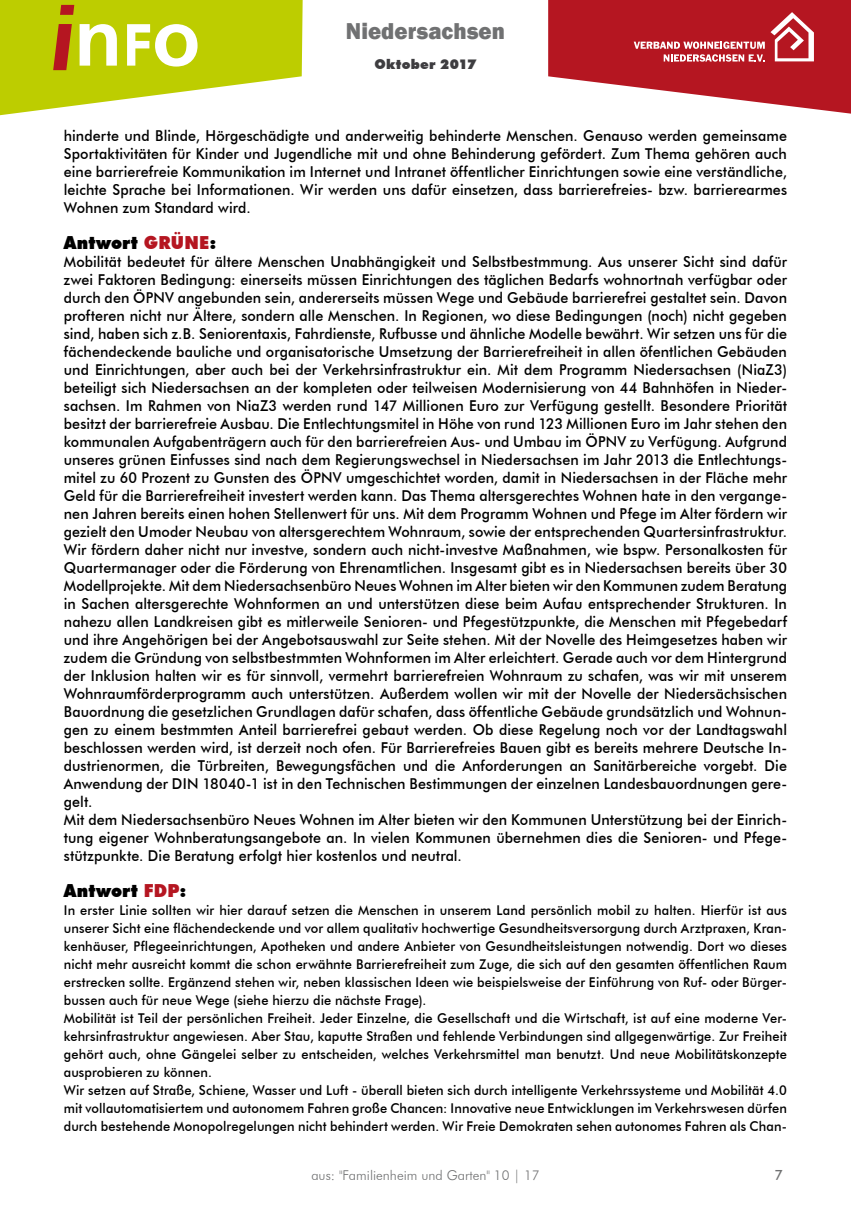
<style>
.page{position:relative;width:851px;height:1212px;background:#fff}
.page>*{position:absolute;margin:0;border:0;box-sizing:border-box;transform-origin:0 0}
.t1{font:800 23.55px "Franklin Gothic";letter-spacing:.005em;color:#707172;scale:.95 1}
.t2{font:900 18px "Futura BT";letter-spacing:.015em;color:#000;scale:.95 1}
.t3{font:500 15px/18px "Futura BT";letter-spacing:.005em;color:#000;text-align:justify;scale:.95 1}
.t4{font:500 14.25px "Futura BT";color:#707172}
.t5{font:500 13.5px/18px "Futura BT";letter-spacing:.01em;color:#000;scale:.95 1}
.t6{font:300 13.5px "Futura BT";color:#707172}
.t7{font:900 13.5px "Futura BT";letter-spacing:.02em;color:#3e3d40}
.s1{color:#b51621}
</style>
<div class="page">
<svg style="left:548px;top:0;width:302px;height:114px"></svg>
<svg style="left:0;top:0;width:302px;height:115px"></svg>
<h1 class="t1" style="left:346px;top:15px;width:169px">Niedersachsen</h1>
<p class="t7" style="left:374px;top:56px;width:104px">Oktober 2017</p>
<p class="t3" style="left:64px;top:127px;width:762px">hinderte und Blinde, Hörgeschädigte und anderweitig behinderte Menschen. Genauso werden gemeinsame Sportaktivitäten für Kinder und Jugendliche mit und ohne Behinderung gefördert. Zum Thema gehören auch eine barrierefreie Kommunikation im Internet und Intranet öffentlicher Einrichtungen sowie eine verständliche, leichte Sprache bei Informationen. Wir werden uns dafür einsetzen, dass barrierefreies- bzw. barrierearmes Wohnen zum Standard wird.</p>
<p class="t2" style="left:64px;top:232px;width:162px">Antwort <span class="s1">GRÜNE</span>:</p>
<p class="t3" style="left:64px;top:253px;width:762px;text-align:left">Mobilität bedeutet für ältere Menschen Unabhängigkeit und Selbstbestmmung. Aus unserer Sicht sind dafür zwei Faktoren Bedingung: einerseits müssen Einrichtungen des täglichen Bedarfs wohnortnah verfügbar oder durch den ÖPNV angebunden sein, andererseits müssen Wege und Gebäude barrierefrei gestaltet sein. Davon profteren nicht nur Ältere, sondern alle Menschen. In Regionen, wo diese Bedingungen (noch) nicht gegeben sind, haben sich z.B. Seniorentaxis, Fahrdienste, Rufbusse und ähnliche Modelle bewährt. Wir setzen uns für die fächendeckende bauliche und organisatorische Umsetzung der Barrierefreiheit in allen öfentlichen Gebäuden und Einrichtungen, aber auch bei der Verkehrsinfrastruktur ein. Mit dem Programm Niedersachsen (NiaZ3) beteiligt sich Niedersachsen an der kompleten oder teilweisen Modernisierung von 44 Bahnhöfen in Nieder&shy;sachsen. Im Rahmen von NiaZ3 werden rund 147 Millionen Euro zur Verfügung gestellt. Besondere Priorität besitzt der barrierefreie Ausbau. Die Entlechtungsmitel in Höhe von rund 123 Millionen Euro im Jahr stehen den kommunalen Aufgabenträgern auch für den barrierefreien Aus- und Umbau im ÖPNV zu Verfügung. Aufgrund unseres grünen Einfusses sind nach dem Regierungswechsel in Niedersachsen im Jahr 2013 die Entlechtungs&shy;mitel zu 60 Prozent zu Gunsten des ÖPNV umgeschichtet worden, damit in Niedersachsen in der Fläche mehr Geld für die Barrierefreiheit investert werden kann. Das Thema altersgerechtes Wohnen hate in den vergange&shy;nen Jahren bereits einen hohen Stellenwert für uns. Mit dem Programm Wohnen und Pfege im Alter fördern wir gezielt den Umoder Neubau von altersgerechtem Wohnraum, sowie der entsprechenden Quartersinfrastruktur.<br>Wir fördern daher nicht nur investve, sondern auch nicht-investve Maßnahmen, wie bspw. Personalkosten für Quartermanager oder die Förderung von Ehrenamtlichen. Insgesamt gibt es in Niedersachsen bereits über 30<br>Modellprojekte. Mit dem Niedersachsenbüro Neues Wohnen im Alter bieten wir den Kommunen zudem Beratung in Sachen altersgerechte Wohnformen an und unterstützen diese beim Aufau entsprechender Strukturen. In nahezu allen Landkreisen gibt es mitlerweile Senioren- und Pfegestützpunkte, die Menschen mit Pfegebedarf und ihre Angehörigen bei der Angebotsauswahl zur Seite stehen. Mit der Novelle des Heimgesetzes haben wir zudem die Gründung von selbstbestmmten Wohnformen im Alter erleichtert. Gerade auch vor dem Hintergrund der Inklusion halten wir es für sinnvoll, vermehrt barrierefreien Wohnraum zu schafen, was wir mit unserem Wohnraumförderprogramm auch unterstützen. Außerdem wollen wir mit der Novelle der Niedersächsischen Bauordnung die gesetzlichen Grundlagen dafür schafen, dass öffentliche Gebäude grundsätzlich und Wohnun&shy;gen zu einem bestmmten Anteil barrierefrei gebaut werden. Ob diese Regelung noch vor der Landtagswahl beschlossen werden wird, ist derzeit noch ofen. Für Barrierefreies Bauen gibt es bereits mehrere Deutsche In&shy;dustrienormen, die Türbreiten, Bewegungsfächen und die Anforderungen an Sanitärbereiche vorgebt. Die Anwendung der DIN 18040-1 ist in den Technischen Bestimmungen der einzelnen Landesbauordnungen gere&shy;gelt.<br>Mit dem Niedersachsenbüro Neues Wohnen im Alter bieten wir den Kommunen Unterstützung bei der Einrich&shy;tung eigener Wohnberatungsangebote an. In vielen Kommunen übernehmen dies die Senioren- und Pfege&shy;stützpunkte. Die Beratung erfolgt hier kostenlos und neutral.</p>
<p class="t2" style="left:64px;top:880px;width:130px">Antwort <span class="s1">FDP</span>:</p>
<p class="t5" style="left:64px;top:901px;width:762px">In erster Linie sollten wir hier darauf setzen die Menschen in unserem Land persönlich mobil zu halten. Hierfür ist aus unserer Sicht eine flächendeckende und vor allem qualitativ hochwertige Gesundheitsversorgung durch Arztpraxen, Kran&shy;kenhäuser, Pflegeeinrichtungen, Apotheken und andere Anbieter von Gesundheitsleistungen notwendig. Dort wo dieses nicht mehr ausreicht kommt die schon erwähnte Barrierefreiheit zum Zuge, die sich auf den gesamten öffentlichen Raum erstrecken sollte. Ergänzend stehen wir, neben klassischen Ideen wie beispielsweise der Einführung von Ruf- oder Bürger&shy;bussen auch für neue Wege (siehe hierzu die nächste Frage).<br>Mobilität ist Teil der persönlichen Freiheit. Jeder Einzelne, die Gesellschaft und die Wirtschaft, ist auf eine moderne Ver&shy;kehrsinfrastruktur angewiesen. Aber Stau, kaputte Straßen und fehlende Verbindungen sind allgegenwärtige. Zur Freiheit gehört auch, ohne Gängelei selber zu entscheiden, welches Verkehrsmittel man benutzt. Und neue Mobilitätskonzepte ausprobieren zu können.<br>Wir setzen auf Straße, Schiene, Wasser und Luft - überall bieten sich durch intelligente Verkehrssysteme und Mobilität 4.0 mit vollautomatisiertem und autonomem Fahren große Chancen: Innovative neue Entwicklungen im Verkehrswesen dürfen durch bestehende Monopolregelungen nicht behindert werden. Wir Freie Demokraten sehen autonomes Fahren als Chan-</p>
<p class="t6" style="left:311px;top:1167px;width:230px">aus: "Familienheim und Garten" 10 | 17</p>
<p class="t4" style="left:774px;top:1166px;width:10px">7</p>
</div>
